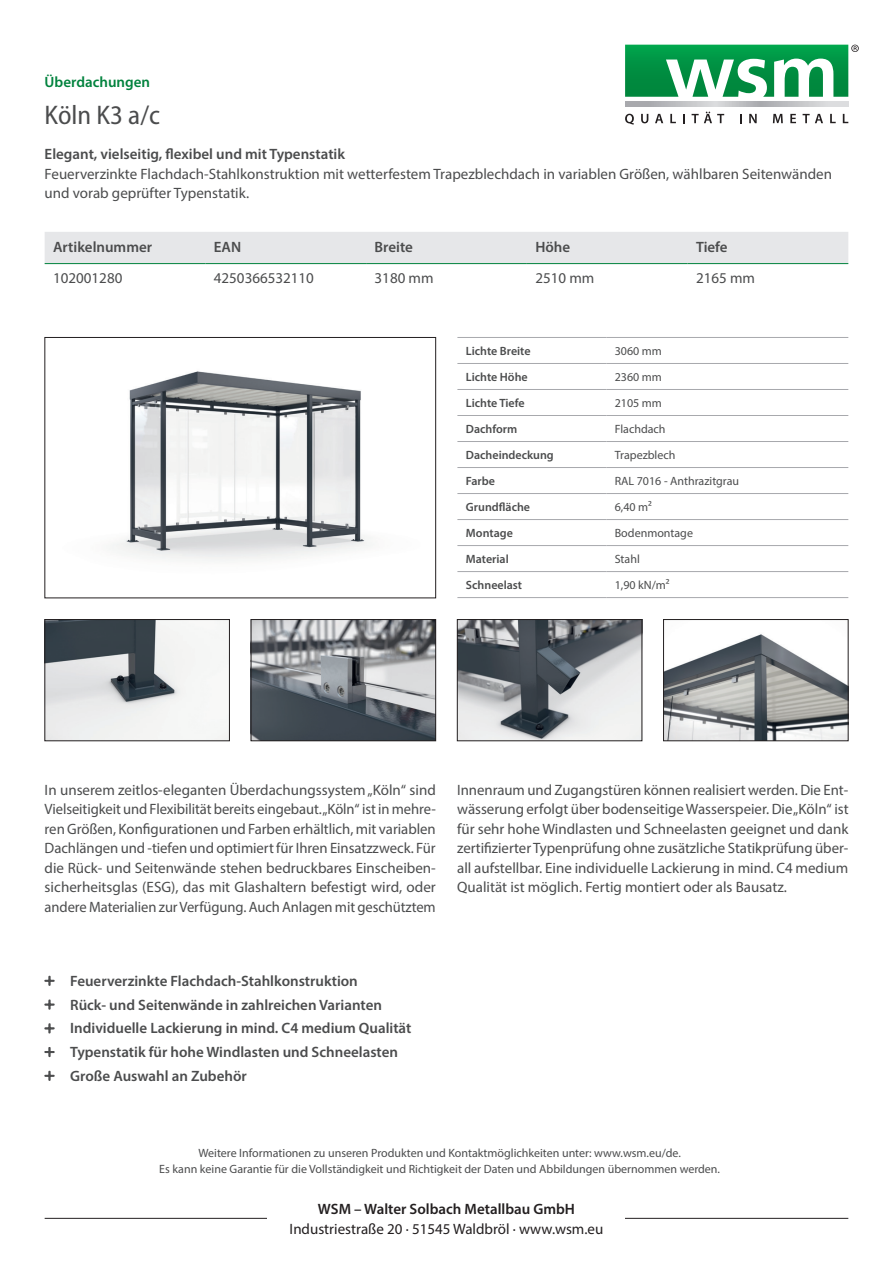
<style>
.page{position:relative;width:893px;height:1263px;background:#fff}
.page>*{position:absolute;margin:0;border:0;box-sizing:border-box;transform-origin:0 0}
.t1{font:semi-condensed 27px "Myriad Pro";color:#4b4c4d}
.t2{font:15px/19.5px "Myriad Pro";color:#4b4c4d;text-align:justify}
.t3{font:600 15px/23.7px "Myriad Pro";color:#4b4c4d}
.t4{font:15px "Myriad Pro";color:#231f20}
.t5{font:600 15px "Myriad Pro";color:#231f20}
.t6{font:600 15px "Myriad Pro";color:#00823d}
.t7{font:12px/16.5px "Myriad Pro";color:#4b4c4d;text-align:center}
.t8{font:600 12px "Myriad Pro";color:#4b4c4d}
</style>
<div class="page">
<img style="left:112px;top:371px;width:259px;height:190px">
<div style="left:45px;top:337px;width:391px;height:261px;border:1px solid #231f20"></div>
<img style="left:47px;top:621px;width:181px;height:118px">
<div style="left:45px;top:619px;width:185px;height:122px;border:1px solid #231f20"></div>
<img style="left:253px;top:621px;width:181px;height:118px">
<div style="left:251px;top:619px;width:185px;height:122px;border:1px solid #231f20"></div>
<img style="left:665px;top:634px;width:181px;height:105px">
<div style="left:663px;top:619px;width:185px;height:122px;border:1px solid #231f20"></div>
<img style="left:459px;top:621px;width:181px;height:118px">
<div style="left:457px;top:619px;width:185px;height:122px;border:1px solid #231f20"></div>
<div style="left:45px;top:232px;width:803px;height:31px;background:#e6e7e9"></div>
<hr style="left:45px;top:263px;width:160px;height:1px;background:#00823d">
<hr style="left:205px;top:263px;width:161px;height:1px;background:#00823d">
<hr style="left:366px;top:263px;width:161px;height:1px;background:#00823d">
<hr style="left:527px;top:263px;width:161px;height:1px;background:#00823d">
<hr style="left:688px;top:263px;width:160px;height:1px;background:#00823d">
<hr style="left:457px;top:337px;width:149px;height:1px;background:#a8a9ad">
<hr style="left:606px;top:337px;width:242px;height:1px;background:#a8a9ad">
<hr style="left:457px;top:363px;width:149px;height:1px;background:#a8a9ad">
<hr style="left:606px;top:363px;width:242px;height:1px;background:#a8a9ad">
<hr style="left:457px;top:389px;width:149px;height:1px;background:#a8a9ad">
<hr style="left:606px;top:389px;width:242px;height:1px;background:#a8a9ad">
<hr style="left:457px;top:415px;width:149px;height:1px;background:#a8a9ad">
<hr style="left:606px;top:415px;width:242px;height:1px;background:#a8a9ad">
<hr style="left:457px;top:441px;width:149px;height:1px;background:#a8a9ad">
<hr style="left:606px;top:441px;width:242px;height:1px;background:#a8a9ad">
<hr style="left:457px;top:467px;width:149px;height:1px;background:#a8a9ad">
<hr style="left:606px;top:467px;width:242px;height:1px;background:#a8a9ad">
<hr style="left:457px;top:493px;width:149px;height:1px;background:#a8a9ad">
<hr style="left:606px;top:493px;width:242px;height:1px;background:#a8a9ad">
<hr style="left:457px;top:519px;width:149px;height:1px;background:#a8a9ad">
<hr style="left:606px;top:519px;width:242px;height:1px;background:#a8a9ad">
<hr style="left:457px;top:545px;width:149px;height:1px;background:#a8a9ad">
<hr style="left:606px;top:545px;width:242px;height:1px;background:#a8a9ad">
<hr style="left:457px;top:571px;width:149px;height:1px;background:#a8a9ad">
<hr style="left:606px;top:571px;width:242px;height:1px;background:#a8a9ad">
<hr style="left:457px;top:597px;width:149px;height:1px;background:#a8a9ad">
<hr style="left:606px;top:597px;width:242px;height:1px;background:#a8a9ad">
<hr style="left:45px;top:1218px;width:803px;height:1px;background:#231f20">
<svg style="left:625px;top:114px;width:9px;height:11px"></svg>
<svg style="left:641px;top:114px;width:7px;height:9px"></svg>
<svg style="left:655px;top:114px;width:8px;height:9px"></svg>
<svg style="left:670px;top:114px;width:6px;height:9px"></svg>
<svg style="left:683px;top:114px;width:2px;height:9px"></svg>
<svg style="left:692px;top:112px;width:32px;height:11px"></svg>
<svg style="left:749px;top:114px;width:8px;height:9px"></svg>
<svg style="left:773px;top:114px;width:10px;height:9px"></svg>
<svg style="left:790px;top:114px;width:6px;height:9px"></svg>
<svg style="left:803px;top:114px;width:20px;height:9px"></svg>
<svg style="left:830px;top:114px;width:6px;height:9px"></svg>
<svg style="left:843px;top:114px;width:5px;height:9px"></svg>
<hr style="left:625px;top:106px;width:223px;height:1px;background:#636366">
<svg style="left:625px;top:102px;width:223px;height:4px"></svg>
<svg style="left:625px;top:45px;width:234px;height:52px"></svg>
<div style="left:268px;top:1203px;width:357px;height:30px;background:#fff"></div>
<p class="t6" style="left:45px;top:72px;width:107px">Überdachungen</p>
<h1 class="t1" style="left:45px;top:99px;width:117px">Köln K3 a/c</h1>
<p class="t3" style="left:45px;top:142px;width:302px">Elegant, vielseitig, flexibel und mit Typenstatik</p>
<p class="t2" style="left:45px;top:164px;width:789px">Feuerverzinkte Flachdach-Stahlkonstruktion mit wetterfestem Trapezblechdach in variablen Größen, wählbaren Seitenwänden und vorab geprüfter Typenstatik.</p>
<p class="t3" style="left:53px;top:234px;width:101px">Artikelnummer</p>
<p class="t3" style="left:214px;top:234px;width:29px">EAN</p>
<p class="t3" style="left:375px;top:234px;width:40px">Breite</p>
<p class="t3" style="left:535px;top:234px;width:36px">Höhe</p>
<p class="t3" style="left:696px;top:234px;width:33px">Tiefe</p>
<p class="t2" style="left:53px;top:268px;width:71px">102001280</p>
<p class="t2" style="left:214px;top:268px;width:102px">4250366532110</p>
<p class="t2" style="left:375px;top:268px;width:60px">3180 mm</p>
<p class="t2" style="left:535px;top:268px;width:60px">2510 mm</p>
<p class="t2" style="left:696px;top:268px;width:60px">2165 mm</p>
<p class="t8" style="left:466px;top:343px;width:66px">Lichte Breite</p>
<p class="t7" style="left:615px;top:342px;width:49px">3060 mm</p>
<p class="t8" style="left:466px;top:369px;width:63px">Lichte Höhe</p>
<p class="t7" style="left:615px;top:368px;width:49px">2360 mm</p>
<p class="t8" style="left:466px;top:395px;width:60px">Lichte Tiefe</p>
<p class="t7" style="left:615px;top:394px;width:49px">2105 mm</p>
<p class="t8" style="left:466px;top:421px;width:53px">Dachform</p>
<p class="t7" style="left:615px;top:420px;width:52px">Flachdach</p>
<p class="t8" style="left:466px;top:447px;width:89px">Dacheindeckung</p>
<p class="t7" style="left:615px;top:446px;width:62px">Trapezblech</p>
<p class="t8" style="left:466px;top:473px;width:31px">Farbe</p>
<p class="t7" style="left:615px;top:472px;width:126px">RAL 7016 - Anthrazitgrau</p>
<p class="t8" style="left:466px;top:499px;width:66px">Grundfläche</p>
<p class="t7" style="left:615px;top:498px;width:39px">6,40 m²</p>
<p class="t8" style="left:466px;top:525px;width:48px">Montage</p>
<p class="t7" style="left:615px;top:524px;width:80px">Bodenmontage</p>
<p class="t8" style="left:466px;top:551px;width:44px">Material</p>
<p class="t7" style="left:615px;top:550px;width:27px">Stahl</p>
<p class="t8" style="left:466px;top:577px;width:58px">Schneelast</p>
<p class="t7" style="left:615px;top:577px;width:56px">1,90 kN/m²</p>
<p class="t2" style="left:45px;top:780px;width:393px">In unserem zeitlos-eleganten Überdachungssystem „Köln“ sind Vielseitigkeit und Flexibilität bereits eingebaut. „Köln“ ist in mehre&shy;ren Größen, Konfigurationen und Farben erhältlich, mit variablen Dachlängen und -tiefen und optimiert für Ihren Einsatzzweck. Für die Rück- und Seitenwände stehen bedruckbares Einscheiben&shy;sicherheitsglas (ESG), das mit Glashaltern befestigt wird, oder andere Materialien zur Verfügung. Auch Anlagen mit geschütztem</p>
<p class="t2" style="left:457px;top:780px;width:393px">Innenraum und Zugangstüren können realisiert werden. Die Ent&shy;wässerung erfolgt über bodenseitige Wasserspeier. Die „Köln“ ist für sehr hohe Windlasten und Schneelasten geeignet und dank zertifizierter Typenprüfung ohne zusätzliche Statikprüfung über&shy;all aufstellbar. Eine individuelle Lackierung in mind. C4 medium Qualität ist möglich. Fertig montiert oder als Bausatz.</p>
<p class="t3" style="left:70px;top:968px;width:343px">Feuerverzinkte Flachdach-Stahlkonstruktion<br>Rück- und Seitenwände in zahlreichen Varianten Individuelle Lackierung in mind. C4 medium Qualität Typenstatik für hohe Windlasten und Schneelasten Große Auswahl an Zubehör</p>
<p class="t7" style="left:159px;top:1144px;width:562px">Weitere Informationen zu unseren Produkten und Kontaktmöglichkeiten unter: www.wsm.eu/de.<br>Es kann keine Garantie für die Vollständigkeit und Richtigkeit der Daten und Abbildungen übernommen werden.</p>
<p class="t5" style="left:318px;top:1199px;width:259px">WSM – Walter Solbach Metallbau GmbH</p>
<p class="t4" style="left:290px;top:1219px;width:315px">Industriestraße 20 · 51545 Waldbröl · www.wsm.eu</p>
</div>
